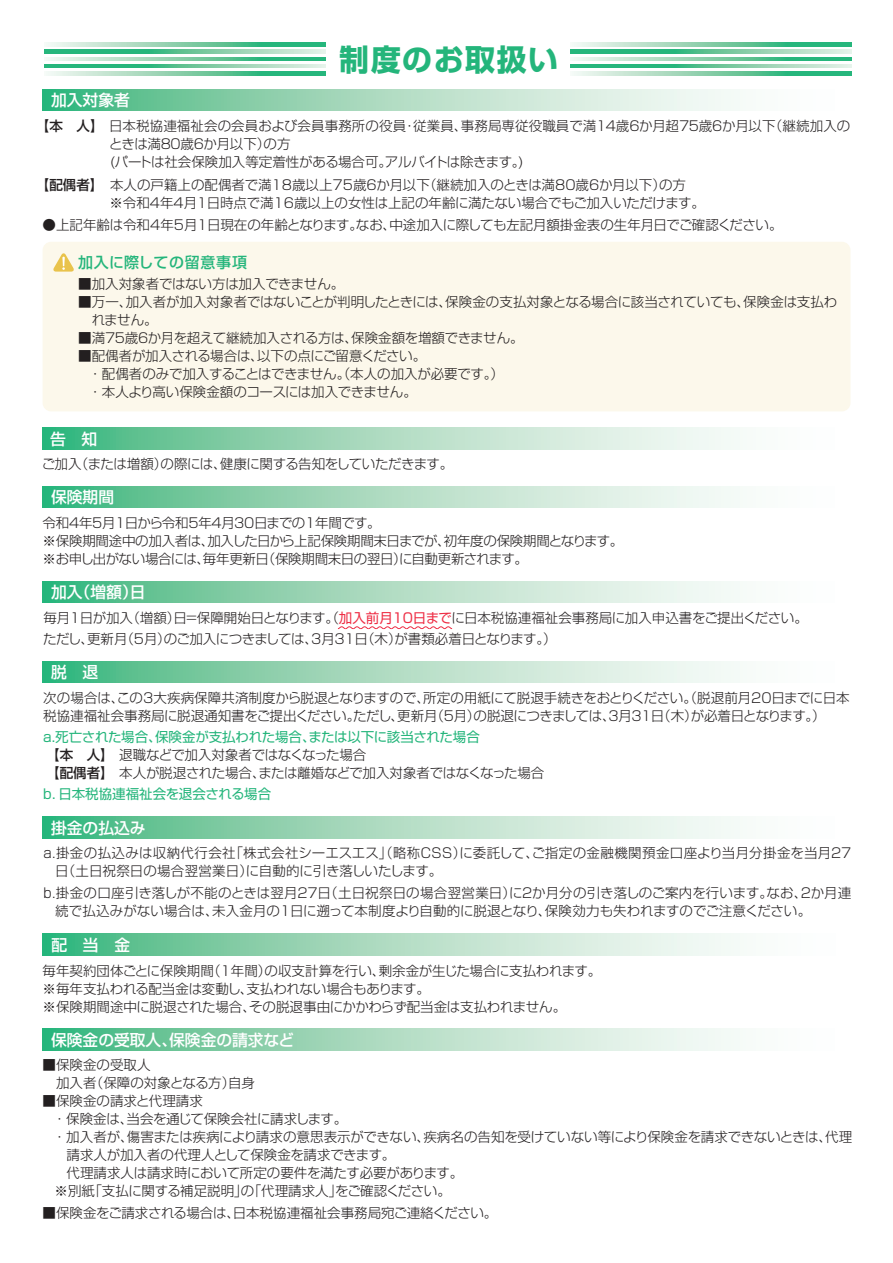
<style>
.page{position:relative;width:893px;height:1263px;background:#fff}
.page>*{position:absolute;margin:0;border:0;box-sizing:border-box;transform-origin:0 0}
.t1{font:700 30px "Shin Go Pro";letter-spacing:.05em;color:#24b57b}
.t2{font:500 15.75px "Shin Go Pro";color:#fff}
.t3{font:500 15px "Shin Go Pro";letter-spacing:.045em;color:#24b57b}
.t4{font:300 13.5px/18px "Shin Go Pro";letter-spacing:-.02em;color:#231f20}
.t5{font:300 13.5px/18px "Shin Go Pro";color:#231f20}
.t6{font:300 13.5px/18px "Shin Go Pro";letter-spacing:.01em;color:#231f20}
.t7{font:13.5px "Shin Go Pro";color:#24b57b}
.s1{font-weight:500}
.s2{font-weight:400;color:#ee2e45}
.s3{font-weight:400;color:#24b57b}
</style>
<div class="page">
<svg style="left:46px;top:43px;width:279px;height:3px"></svg>
<svg style="left:44px;top:50px;width:281px;height:3px"></svg>
<svg style="left:46px;top:57px;width:279px;height:4px"></svg>
<svg style="left:44px;top:64px;width:281px;height:4px"></svg>
<svg style="left:46px;top:72px;width:279px;height:3px"></svg>
<svg style="left:572px;top:43px;width:279px;height:3px"></svg>
<svg style="left:570px;top:50px;width:281px;height:3px"></svg>
<svg style="left:572px;top:57px;width:279px;height:4px"></svg>
<svg style="left:570px;top:64px;width:281px;height:4px"></svg>
<svg style="left:572px;top:72px;width:279px;height:3px"></svg>
<svg style="left:43px;top:428px;width:697px;height:21px;background:#a6dabf"></svg>
<svg style="left:43px;top:486px;width:697px;height:21px;background:#a6dabf"></svg>
<svg style="left:43px;top:934px;width:697px;height:21px;background:#a6dabf"></svg>
<svg style="left:43px;top:1029px;width:697px;height:21px;background:#a6dabf"></svg>
<svg style="left:43px;top:582px;width:697px;height:21px;background:#a6dabf"></svg>
<svg style="left:337px;top:626px;width:116px;height:3px"></svg>
<svg style="left:43px;top:817px;width:697px;height:21px;background:#a6dabf"></svg>
<svg style="left:43px;top:661px;width:697px;height:22px;background:#a6dabf"></svg>
<svg style="left:43px;top:89px;width:697px;height:22px;background:#a6dabf"></svg>
<div style="left:43px;top:242px;width:807px;height:169px;background:#fcf8eb;border-radius:9px"></div>
<svg style="left:53px;top:253px;width:21px;height:19px"></svg>
<p class="t2" style="left:51px;top:87px;width:80px">加入対象者</p>
<h1 class="t1" style="left:339px;top:36px;width:220px">制度のお取扱い</h1>
<p class="t4" style="left:109px;top:115px;width:743px;text-indent:-73px">【<span class="s1">本　人</span>】日本税協連福祉会の会員および会員事務所の役員・従業員、事務局専従役職員で満１４歳６か月超７５歳６か月以下（継続加入のときは満８０歳６か月以下）の方<br>(パートは社会保険加入等定着性がある場合可。アルバイトは除きます。)</p>
<p class="t5" style="left:109px;top:174px;width:590px;text-indent:-73px">【<span class="s1">配偶者</span>】　本人の戸籍上の配偶者で満18歳以上75歳6か月以下（継続加入のときは満80歳6か月以下）の方※令和4年4月1日時点で満16歳以上の女性は上記の年齢に満たない場合でもご加入いただけます｡</p>
<p class="t4" style="left:43px;top:214px;width:741px">●上記年齢は令和4年5月1日現在の年齢となります。なお、中途加入に際しても左記月額掛金表の生年月日でご確認ください。</p>
<p class="t3" style="left:78px;top:250px;width:170px">加入に際しての留意事項</p>
<p class="t4" style="left:78px;top:273px;width:268px">■加入対象者ではない方は加入できません。</p>
<p class="t4" style="left:92px;top:291px;width:747px;text-indent:-13px">■万一、加入者が加入対象者ではないことが判明したときには、保険金の支払対象となる場合に該当されていても、保険金は支払われません。</p>
<p class="t4" style="left:78px;top:327px;width:447px">■満７５歳６か月を超えて継続加入される方は、保険金額を増額できません。</p>
<p class="t4" style="left:88px;top:345px;width:417px;text-indent:-10px">■配偶者が加入される場合は、以下の点にご留意ください。<br>・配偶者のみで加入することはできません。（本人の加入が必要です。）・本人より高い保険金額のコースには加入できません。</p>
<p class="t2" style="left:50px;top:426px;width:49px">告　知</p>
<p class="t4" style="left:42px;top:453px;width:413px">ご加入（または増額）の際には、健康に関する告知をしていただきます。</p>
<p class="t2" style="left:51px;top:484px;width:64px">保険期間</p>
<p class="t4" style="left:43px;top:512px;width:582px">令和4年5月1日から令和5年4月30日までの1年間です。<br>※保険期間途中の加入者は、加入した日から上記保険期間末日までが、初年度の保険期間となります。※お申し出がない場合には、毎年更新日（保険期間末日の翌日）に自動更新されます。</p>
<p class="t2" style="left:51px;top:579px;width:96px">加入（増額）日</p>
<p class="t4" style="left:43px;top:606px;width:766px;line-height:21px">毎月1日が加入（増額）日=保障開始日となります。（<span class="s2">加入前月10日まで</span>に日本税協連福祉会事務局に加入申込書をご提出ください。ただし、更新月（5月）のご加入につきましては、3月31日（木）が書類必着日となります。）</p>
<p class="t2" style="left:51px;top:659px;width:49px">脱　退</p>
<p class="t4" style="left:43px;top:687px;width:808px">次の場合は、この3大疾病保障共済制度から脱退となりますので、所定の用紙にて脱退手続きをおとりください。（脱退前月20日までに日本税協連福祉会事務局に脱退通知書をご提出ください。ただし、更新月（５月）の脱退につきましては、３月３１日（木）が必着日となります。）</p>
<p class="t4" style="left:43px;top:726px;width:503px"><span class="s3">a.死亡された場合、保険金が支払われた場合、または以下に該当された場合<br></span>【<span class="s1">本　人</span>】退職などで加入対象者ではなくなった場合<br><span class="s1">【配偶者】</span>本人が脱退された場合、または離婚などで加入対象者ではなくなった場合</p>
<p class="t7" style="left:43px;top:783px;width:229px">b．日本税協連福祉会を退会される場合</p>
<p class="t2" style="left:51px;top:814px;width:96px">掛金の払込み</p>
<p class="t6" style="left:55px;top:842px;width:800px;text-indent:-14px">ａ.掛金の払込みは収納代行会社「株式会社シーエスエス」（略称ＣＳＳ）に委託して、ご指定の金融機関預金口座より当月分掛金を当月２７日（土日祝祭日の場合翌営業日）に自動的に引き落しいたします。</p>
<p class="t5" style="left:55px;top:882px;width:797px;text-indent:-14px">ｂ.掛金の口座引き落しが不能のときは翌月２７日（土日祝祭日の場合翌営業日）に２か月分の引き落しのご案内を行います。なお、２か月連続で払込みがない場合は、未入金月の１日に遡って本制度より自動的に脱退となり、保険効力も失われますのでご注意ください。</p>
<p class="t2" style="left:51px;top:931px;width:80px">配　当　金</p>
<p class="t4" style="left:43px;top:960px;width:560px">毎年契約団体ごとに保険期間（1年間）の収支計算を行い、剰余金が生じた場合に支払われます。※毎年支払われる配当金は変動し、支払われない場合もあります。<br>※保険期間途中に脱退された場合、その脱退事由にかかわらず配当金は支払われません。</p>
<p class="t2" style="left:51px;top:1027px;width:245px">保険金の受取人、保険金の請求など</p>
<p class="t5" style="left:56px;top:1054px;width:200px;text-indent:-14px">■保険金の受取人<br>加入者（保障の対象となる方）自身</p>
<p class="t5" style="left:43px;top:1090px;width:162px">■保険金の請求と代理請求</p>
<p class="t4" style="left:53px;top:1108px;width:296px">・保険金は、当会を通じて保険会社に請求します。</p>
<p class="t4" style="left:53px;top:1126px;width:801px">・加入者が、傷害または疾病により請求の意思表示ができない、疾病名の告知を受けていない等により保険金を請求できないときは、代理</p>
<p class="t4" style="left:67px;top:1144px;width:330px">請求人が加入者の代理人として保険金を請求できます。</p>
<p class="t4" style="left:67px;top:1162px;width:398px">代理請求人は請求時において所定の要件を満たす必要があります。</p>
<p class="t4" style="left:55px;top:1180px;width:398px">※別紙「支払に関する補足説明」の「代理請求人」をご確認ください。</p>
<p class="t4" style="left:43px;top:1202px;width:456px">■保険金をご請求される場合は、日本税協連福祉会事務局宛ご連絡ください。</p>
</div>
